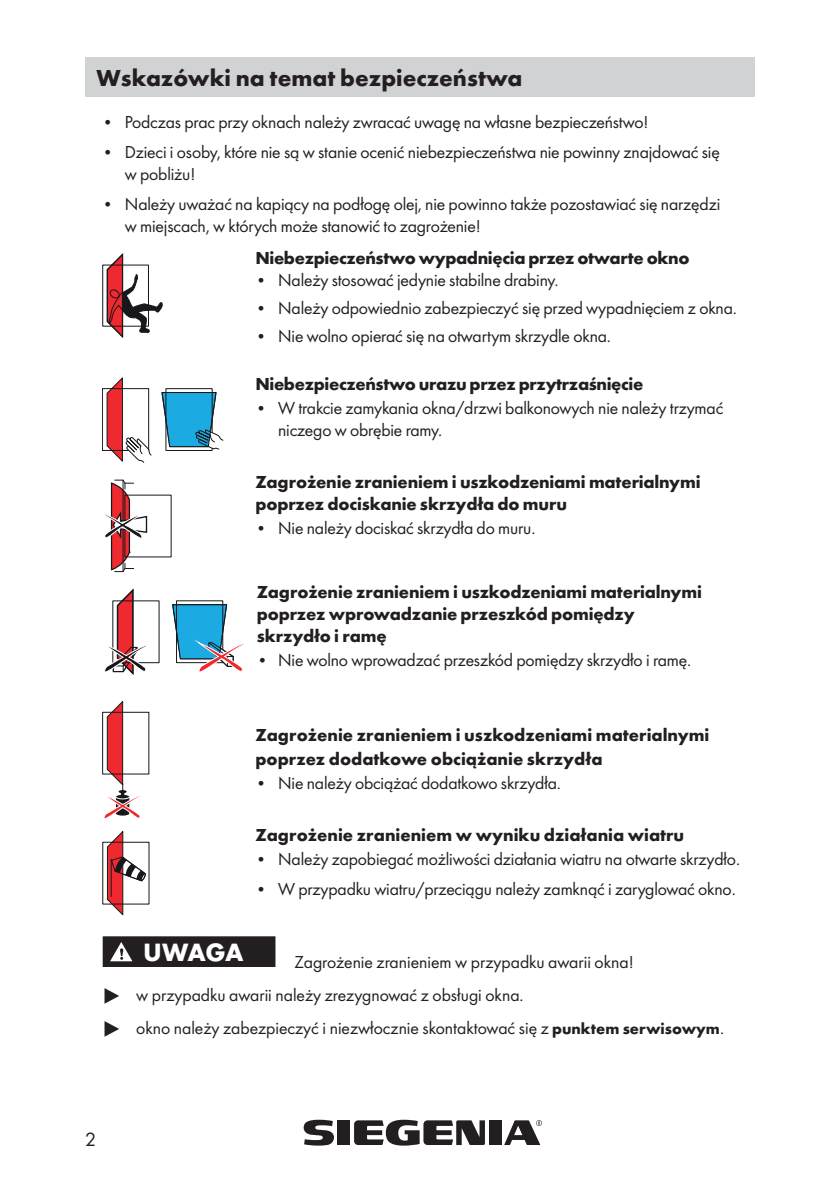
<style>
.page{position:relative;width:840px;height:1191px;background:#fff}
.page>*{position:absolute;margin:0;border:0;box-sizing:border-box;transform-origin:0 0}
.t1{font:36px "Futura Boo";color:#231f20}
.t2{font:700 36px "Futura";color:#231f20}
.t3{font:700 26px "Futura";letter-spacing:-.02em;color:#fff}
.t4{font:700 24px "Futura";color:#231f20}
.t5{font:20px "Futura Boo";color:#231f20}
.t6{font:18px/22px "Futura Boo";letter-spacing:-.01em;color:#231f20}
.t7{font:700 18px/22px "Futura";letter-spacing:-.01em;color:#231f20}
.s1{font-family:"Futura";font-weight:700;font-size:17px}
.s2{font-family:"Futura";font-weight:700;font-size:16px}
</style>
<div class="page">
<div style="left:337px;top:1120px;width:12px;height:25px;background:#231f20"></div>
<svg style="left:303px;top:1119px;width:31px;height:26px"></svg>
<div style="left:489px;top:1120px;width:13px;height:25px;background:#231f20"></div>
<svg style="left:354px;top:1119px;width:130px;height:26px"></svg>
<svg style="left:504px;top:1120px;width:37px;height:25px"></svg>
<div style="left:103px;top:937px;width:171px;height:29px;background:#231f20"></div>
<div style="left:103px;top:936px;width:172px;height:31px;border:1px solid #231f20"></div>
<svg style="left:105px;top:936px;width:31px;height:26px"></svg>
<div style="left:102px;top:265px;width:46px;height:61px;border:1px solid #18181c"></div>
<svg style="left:105px;top:253px;width:58px;height:85px"></svg>
<div style="left:166px;top:388px;width:46px;height:63px;border:1px solid #18181c"></div>
<svg style="left:161px;top:392px;width:62px;height:57px"></svg>
<div style="left:102px;top:388px;width:47px;height:62px;border:1px solid #18181c"></div>
<svg style="left:106px;top:377px;width:46px;height:86px"></svg>
<svg style="left:172px;top:604px;width:71px;height:68px"></svg>
<svg style="left:104px;top:588px;width:44px;height:87px"></svg>
<div style="left:102px;top:712px;width:47px;height:62px;border:1px solid #18181c"></div>
<svg style="left:103px;top:701px;width:39px;height:118px"></svg>
<svg style="left:107px;top:831px;width:39px;height:84px"></svg>
<div style="left:85px;top:57px;width:669px;height:39px;background:#d1d2d4"></div>
<svg style="left:104px;top:480px;width:44px;height:92px"></svg>
<h3 class="t4" style="left:96px;top:63px;width:427px">Wskazówki na temat bezpieczeństwa</h3>
<p class="t6" style="left:102px;top:111px;width:547px"><span class="s1">•</span> Podczas prac przy oknach należy zwracać uwagę na własne bezpieczeństwo!</p>
<p class="t6" style="left:125px;top:141px;width:596px;text-indent:-23px"><span class="s1">•</span> Dzieci i osoby, które nie są w stanie ocenić niebezpieczeństwa nie powinny znajdować się w pobliżu!</p>
<p class="t6" style="left:125px;top:193px;width:596px;text-indent:-23px"><span class="s1">•</span> Należy uważać na kapiący na podłogę olej, nie powinno także pozostawiać się narzędzi w miejscach, w których może stanowić to zagrożenie!</p>
<p class="t7" style="left:255px;top:247px;width:435px">Niebezpieczeństwo wypadnięcia przez otwarte okno</p>
<p class="t6" style="left:255px;top:269px;width:304px"><span class="s1">•</span> Należy stosować jedynie stabilne drabiny.</p>
<p class="t6" style="left:255px;top:297px;width:483px"><span class="s1">•</span> Należy odpowiednio zabezpieczyć się przed wypadnięciem z okna.</p>
<p class="t6" style="left:255px;top:325px;width:357px"><span class="s1">•</span> Nie wolno opierać się na otwartym skrzydle okna.</p>
<p class="t7" style="left:255px;top:373px;width:389px">Niebezpieczeństwo urazu przez przytrzaśnięcie</p>
<p class="t6" style="left:278px;top:397px;width:446px;text-indent:-23px"><span class="s1">•</span> W trakcie zamykania okna/drzwi balkonowych nie należy trzymać niczego w obrębie ramy.</p>
<p class="t7" style="left:255px;top:471px;width:446px">Zagrożenie zranieniem i uszkodzeniami materialnymi poprzez dociskanie skrzydła do muru</p>
<p class="t6" style="left:255px;top:517px;width:281px"><span class="s1">•</span> Nie należy dociskać skrzydła do muru.</p>
<p class="t7" style="left:256px;top:581px;width:446px">Zagrożenie zranieniem i uszkodzeniami materialnymi poprzez wprowadzanie przeszkód pomiędzy skrzydło i ramę</p>
<p class="t6" style="left:256px;top:649px;width:436px"><span class="s1">•</span> Nie wolno wprowadzać przeszkód pomiędzy skrzydło i ramę.</p>
<p class="t7" style="left:255px;top:722px;width:455px;line-height:24px">Zagrożenie zranieniem i uszkodzeniami materialnymi poprzez dodatkowe obciążanie skrzydła</p>
<p class="t6" style="left:255px;top:771px;width:307px"><span class="s1">•</span> Nie należy obciążać dodatkowo skrzydła.</p>
<p class="t7" style="left:255px;top:823px;width:430px">Zagrożenie zranieniem w wyniku działania wiatru</p>
<p class="t6" style="left:255px;top:847px;width:486px"><span class="s1">•</span> Należy zapobiegać możliwości działania wiatru na otwarte skrzydło.</p>
<p class="t6" style="left:255px;top:877px;width:481px"><span class="s1">•</span> W przypadku wiatru/przeciągu należy zamknąć i zaryglować okno.</p>
<h1 class="t1" style="left:102px;top:974px;width:19px">▸</h1>
<h1 class="t2" style="left:102px;top:1006px;width:19px">▸</h1>
<h2 class="t3" style="left:143px;top:936px;width:102px">UWAGA</h2>
<p class="t6" style="left:136px;top:945px;width:589px;line-height:33.4px;text-indent:158px">Zagrożenie zranieniem w przypadku awarii okna!<br>w przypadku awarii należy zrezygnować z obsługi okna.<br>okno należy zabezpieczyć i niezwłocznie skontaktować się z <span class="s2">punktem serwisowym</span>.</p>
<p class="t5" style="left:85px;top:1127px;width:13px">2</p>
</div>
